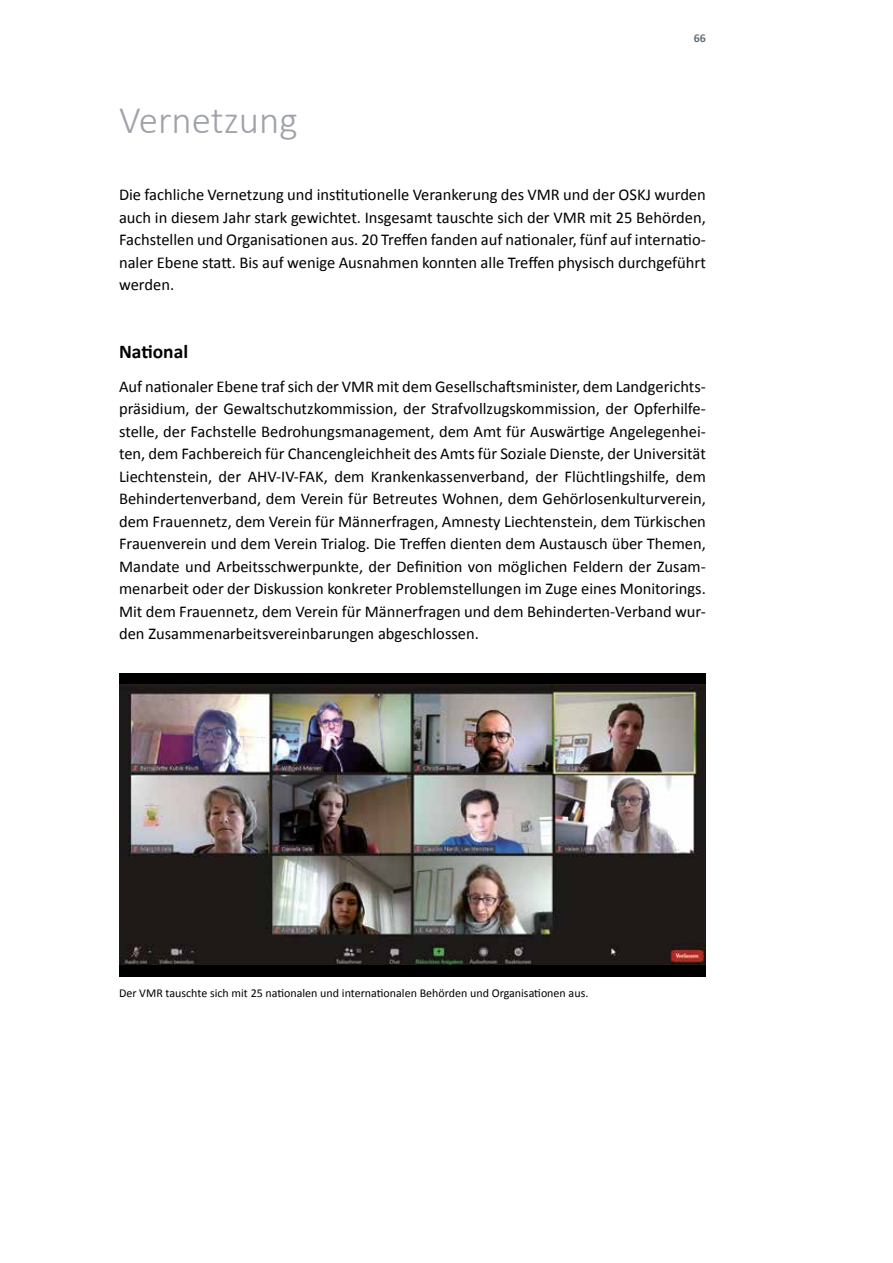
<style>
.page{position:relative;width:893px;height:1263px;background:#fff}
.page>*{position:absolute;margin:0;border:0;box-sizing:border-box;transform-origin:0 0}
.t1{font:300 39px "Calibri";color:#a0a2aa}
.t2{font:700 19.5px "Calibri";color:#000}
.t3{font:16.5px/22.5px "Calibri";color:#000;text-align:justify}
.t4{font:12px "Calibri";color:#000}
.t5{font:700 12px "Calibri";color:#636f7a}
</style>
<div class="page">
<div style="left:119px;top:673px;width:587px;height:303px;background:#000"></div>
<img style="left:119px;top:685px;width:587px;height:280px">
<hr style="left:892px;top:695px;width:1px;height:568px;background:#e7e6e9">
<h1 class="t1" style="left:119px;top:96px;width:180px">Vernetzung</h1>
<p class="t5" style="left:694px;top:30px;width:14px">66</p>
<p class="t3" style="left:119px;top:183px;width:588px">Die fachliche Vernetzung und institutionelle Verankerung des VMR und der OSKJ wurden auch in diesem Jahr stark gewichtet. Insgesamt tauschte sich der VMR mit 25 Behörden, Fachstellen und Organisationen aus. 20 Treffen fanden auf nationaler, fünf auf internatio&shy;naler Ebene statt. Bis auf wenige Ausnahmen konnten alle Treffen physisch durchgeführt werden.</p>
<p class="t2" style="left:119px;top:339px;width:71px">National</p>
<p class="t3" style="left:119px;top:374px;width:588px">Auf nationaler Ebene traf sich der VMR mit dem Gesellschaftsminister, dem Landgerichts&shy;präsidium, der Gewaltschutzkommission, der Strafvollzugskommission, der Opferhilfe&shy;stelle, der Fachstelle Bedrohungsmanagement, dem Amt für Auswärtige Angelegenhei&shy;ten, dem Fachbereich für Chancengleichheit des Amts für Soziale Dienste, der Universität Liechtenstein, der AHV-IV-FAK, dem Krankenkassenverband, der Flüchtlingshilfe, dem Behindertenverband, dem Verein für Betreutes Wohnen, dem Gehörlosenkulturverein, dem Frauennetz, dem Verein für Männerfragen, Amnesty Liechtenstein, dem Türkischen Frauenverein und dem Verein Trialog. Die Treffen dienten dem Austausch über Themen, Mandate und Arbeitsschwerpunkte, der Definition von möglichen Feldern der Zusam&shy;menarbeit oder der Diskussion konkreter Problemstellungen im Zuge eines Monitorings.<br>Mit dem Frauennetz, dem Verein für Männerfragen und dem Behinderten-Verband wur&shy;den Zusammenarbeitsvereinbarungen abgeschlossen.</p>
<p class="t4" style="left:119px;top:985px;width:471px">Der VMR tauschte sich mit 25 nationalen und internationalen Behörden und Organisationen aus.</p>
</div>
